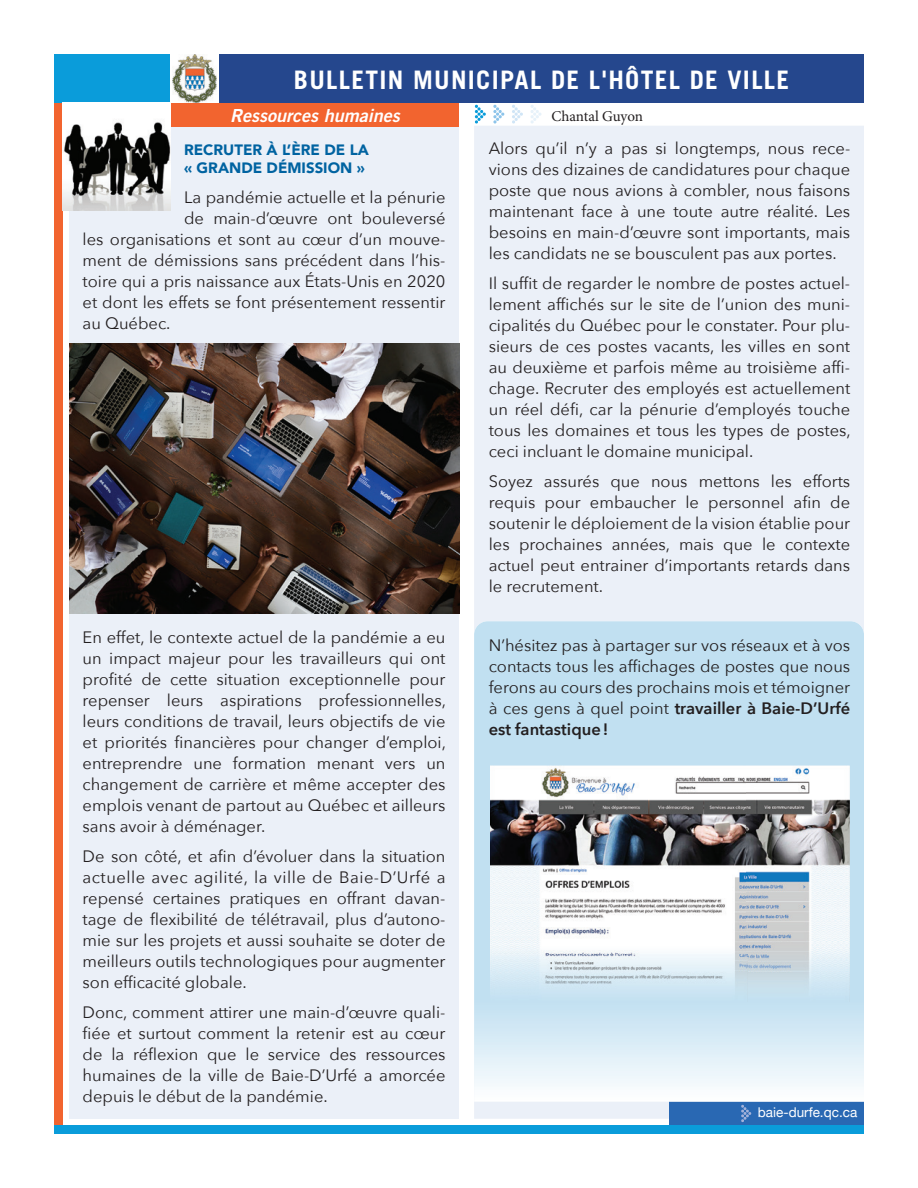
<style>
.page{position:relative;width:918px;height:1188px;background:#fff}
.page>*{position:absolute;margin:0;border:0;box-sizing:border-box;transform-origin:0 0}
.t1{font:700 25.5px "Trade Gothic";letter-spacing:.05em;color:#fff}
.t2{font:italic 18px "Trade Gothic Bold Two";color:#fff}
.t3{font:16.5px/21px "Avenir Next";color:#231f20;text-align:justify}
.t4{font:900 15px/18px "Avenir";color:#0063a1}
.t5{font:15px "Minion Pro";letter-spacing:-.005em;color:#231f20}
.t6{font:13.5px "Helvetica Neue";color:#fff}
.s1{font-weight:600}
</style>
<div class="page">
<div style="left:54px;top:1125px;width:810px;height:9px;background:#0a9cda"></div>
<div style="left:219px;top:54px;width:645px;height:49px;background:#25478d"></div>
<div style="left:54px;top:54px;width:117px;height:49px;background:#0a9cda"></div>
<div style="left:54px;top:103px;width:9px;height:1022px;background:#f2642f"></div>
<img style="left:173px;top:54px;width:43px;height:48px">
<div style="left:69px;top:126px;width:390px;height:993px;background:#ebf0f8"></div>
<div style="left:474px;top:126px;width:390px;height:993px;background:#ebf0f8"></div>
<div style="left:171px;top:103px;width:288px;height:24px;background:#f2642f"></div>
<svg style="left:475px;top:105px;width:11px;height:19px"></svg>
<svg style="left:493px;top:105px;width:11px;height:19px"></svg>
<svg style="left:512px;top:105px;width:11px;height:19px"></svg>
<svg style="left:530px;top:105px;width:12px;height:19px"></svg>
<img style="left:63px;top:122px;width:108px;height:89px">
<div style="left:669px;top:1102px;width:195px;height:23px;background:#2968b3"></div>
<svg style="left:741px;top:1105px;width:10px;height:17px"></svg>
<svg style="left:474px;top:621px;width:390px;height:481px;background:#cce5f3"></svg>
<img style="left:490px;top:766px;width:359px;height:236px">
<img style="left:490px;top:955px;width:257px;height:47px">
<img style="left:69px;top:344px;width:390px;height:270px">
<h1 class="t1" style="left:294px;top:64px;width:497px">BULLETIN MUNICIPAL DE L'HÔTEL DE VILLE</h1>
<p class="t2" style="left:230px;top:104px;width:171px">Ressources humaines</p>
<p class="t5" style="left:551px;top:106px;width:93px">Chantal Guyon</p>
<p class="t4" style="left:184px;top:140px;width:186px">RECRUTER À L’ÈRE DE LA « GRANDE DÉMISSION »</p>
<p class="t3" style="left:184px;top:186px;width:263px">La pandémie actuelle et la pénurie</p>
<p class="t3" style="left:184px;top:207px;width:263px">de main-d’œuvre ont bouleversé</p>
<p class="t3" style="left:83px;top:228px;width:364px">les organisations et sont au cœur d’un mouve-</p>
<p class="t3" style="left:83px;top:249px;width:364px">ment de démissions sans précédent dans l’his-</p>
<p class="t3" style="left:83px;top:270px;width:364px">toire qui a pris naissance aux États-Unis en 2020</p>
<p class="t3" style="left:83px;top:291px;width:364px">et dont les effets se font présentement ressentir</p>
<p class="t3" style="left:83px;top:312px;width:89px">au Québec.</p>
<p class="t3" style="left:83px;top:626px;width:365px">En effet, le contexte actuel de la pandémie a eu un impact majeur pour les travailleurs qui ont profité de cette situation exceptionnelle pour repenser leurs aspirations professionnelles, leurs conditions de travail, leurs objectifs de vie et prio rités financières pour changer d’emploi, entreprendre une formation menant vers un changement de carrière et même accepter des emplois venant de partout au Québec et ailleurs sans avoir à déménager.</p>
<p class="t3" style="left:83px;top:845px;width:364px">De son côté, et afin d’évoluer dans la situation actuelle avec agilité, la ville de Baie-D’Urfé a repensé certaines pratiques en offrant davan&shy;tage de flexibilité de télétravail, plus d’autono&shy;mie sur les projets et aussi souhaite se doter de meilleurs outils technologiques pour augmenter son efficacité globale.</p>
<p class="t3" style="left:83px;top:1001px;width:364px">Donc, comment attirer une main-d’œuvre quali&shy;fiée et surtout comment la retenir est au cœur de la réflexion que le service des ressources humaines de la ville de Baie-D’Urfé a amorcée depuis le début de la pandémie.</p>
<p class="t3" style="left:489px;top:137px;width:363px">Alors qu’il n’y a pas si longtemps, nous rece&shy;vions des dizaines de candidatures pour chaque poste que nous avions à combler, nous faisons maintenant face à une toute autre réalité. Les besoins en main-d’œuvre sont importants, mais les candidats ne se bousculent pas aux portes.</p>
<p class="t3" style="left:489px;top:272px;width:364px">Il suffit de regarder le nombre de postes actuel&shy;lement affichés sur le site de l’union des muni&shy;cipalités du Québec pour le constater. Pour plu&shy;sieurs de ces postes vacants, les villes en sont au deuxième et parfois même au troisième affi&shy;chage. Recruter des employés est actuellement un réel défi, car la pénurie d’employés touche tous les domaines et tous les types de postes, ceci incluant le domaine municipal.</p>
<p class="t3" style="left:489px;top:470px;width:363px">Soyez assurés que nous mettons les efforts re quis pour embaucher le personnel afin de soutenir le déploiement de la vision établie pour les prochaines années, mais que le contexte actuel peut entrainer d’importants retards dans le recrutement.</p>
<p class="t3" style="left:489px;top:634px;width:363px">N’hésitez pas à partager sur vos réseaux et à vos contacts tous les affichages de postes que nous ferons au cours des prochains mois et témoigner à ces gens à quel point <span class="s1">travailler à Baie-D’Urfé est fantastique !</span></p>
<p class="t6" style="left:758px;top:1103px;width:101px">baie-durfe.qc.ca</p>
</div>
